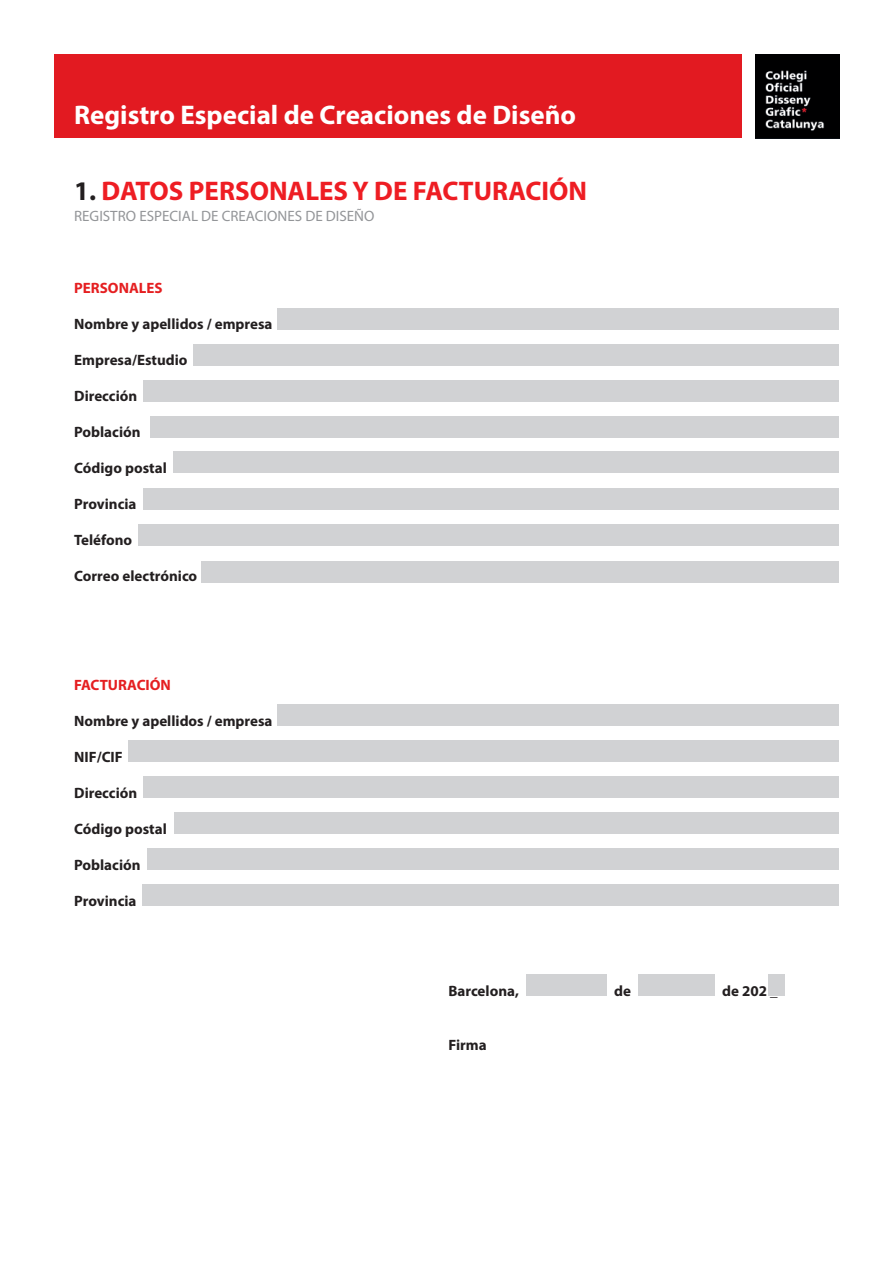
<style>
.page{position:relative;width:893px;height:1263px;background:#fff}
.page>*{position:absolute;margin:0;border:0;box-sizing:border-box;transform-origin:0 0}
.t1{font:700 27px "Myriad Pro";color:#fff}
.t2{font:700 27px "Myriad Pro";color:#ee1d23}
.t3{font:700 15px "Myriad Pro";color:#231f20}
.t4{font:15px "Myriad Pro";color:#939598}
.t5{font:700 15px "Myriad Pro";color:#e51f21}
.s1{color:#231f20}
</style>
<div class="page">
<div style="left:55px;top:54px;width:687px;height:84px;background:#e21a21"></div>
<img style="left:755px;top:54px;width:85px;height:85px">
<div style="left:277px;top:309px;width:562px;height:21px;background:#d1d2d4"></div>
<div style="left:278px;top:705px;width:561px;height:21px;background:#d1d2d4"></div>
<div style="left:194px;top:345px;width:645px;height:21px;background:#d1d2d4"></div>
<div style="left:128px;top:740px;width:711px;height:22px;background:#d1d2d4"></div>
<div style="left:143px;top:380px;width:696px;height:22px;background:#d1d2d4"></div>
<div style="left:143px;top:776px;width:696px;height:22px;background:#d1d2d4"></div>
<div style="left:150px;top:416px;width:689px;height:22px;background:#d1d2d4"></div>
<div style="left:174px;top:812px;width:665px;height:22px;background:#d1d2d4"></div>
<div style="left:174px;top:452px;width:665px;height:21px;background:#d1d2d4"></div>
<div style="left:147px;top:848px;width:692px;height:22px;background:#d1d2d4"></div>
<div style="left:144px;top:489px;width:695px;height:21px;background:#d1d2d4"></div>
<div style="left:143px;top:885px;width:696px;height:21px;background:#d1d2d4"></div>
<div style="left:138px;top:524px;width:701px;height:22px;background:#d1d2d4"></div>
<div style="left:201px;top:561px;width:638px;height:21px;background:#d1d2d4"></div>
<div style="left:769px;top:974px;width:16px;height:22px;background:#d1d2d4"></div>
<div style="left:638px;top:974px;width:77px;height:22px;background:#d1d2d4"></div>
<div style="left:526px;top:974px;width:81px;height:22px;background:#d1d2d4"></div>
<h1 class="t1" style="left:74px;top:98px;width:503px">Registro Especial de Creaciones de Diseño</h1>
<h1 class="t2" style="left:74px;top:173px;width:514px"><span class="s1">1.</span> DATOS PERSONALES Y DE FACTURACIÓN</h1>
<p class="t4" style="left:74px;top:207px;width:302px">REGISTRO ESPECIAL DE CREACIONES DE DISEÑO</p>
<p class="t5" style="left:74px;top:279px;width:90px">PERSONALES</p>
<p class="t3" style="left:74px;top:315px;width:200px">Nombre y apellidos / empresa</p>
<p class="t3" style="left:74px;top:351px;width:115px">Empresa/Estudio</p>
<p class="t3" style="left:74px;top:387px;width:65px">Dirección</p>
<p class="t3" style="left:74px;top:423px;width:68px">Población</p>
<p class="t3" style="left:74px;top:459px;width:94px">Código postal</p>
<p class="t3" style="left:74px;top:495px;width:64px">Provincia</p>
<p class="t3" style="left:74px;top:531px;width:60px">Teléfono</p>
<p class="t3" style="left:74px;top:567px;width:125px">Correo electrónico</p>
<p class="t5" style="left:74px;top:675px;width:98px">FACTURACIÓN</p>
<p class="t3" style="left:74px;top:711px;width:200px">Nombre y apellidos / empresa</p>
<p class="t3" style="left:74px;top:747px;width:50px">NIF/CIF</p>
<p class="t3" style="left:74px;top:783px;width:65px">Dirección</p>
<p class="t3" style="left:74px;top:819px;width:94px">Código postal</p>
<p class="t3" style="left:74px;top:855px;width:68px">Población</p>
<p class="t3" style="left:74px;top:891px;width:64px">Provincia</p>
<p class="t3" style="left:448px;top:981px;width:72px">Barcelona,</p>
<p class="t3" style="left:614px;top:981px;width:18px">de</p>
<p class="t3" style="left:722px;top:981px;width:57px">de 202 _</p>
<p class="t3" style="left:448px;top:1035px;width:40px">Firma</p>
</div>
